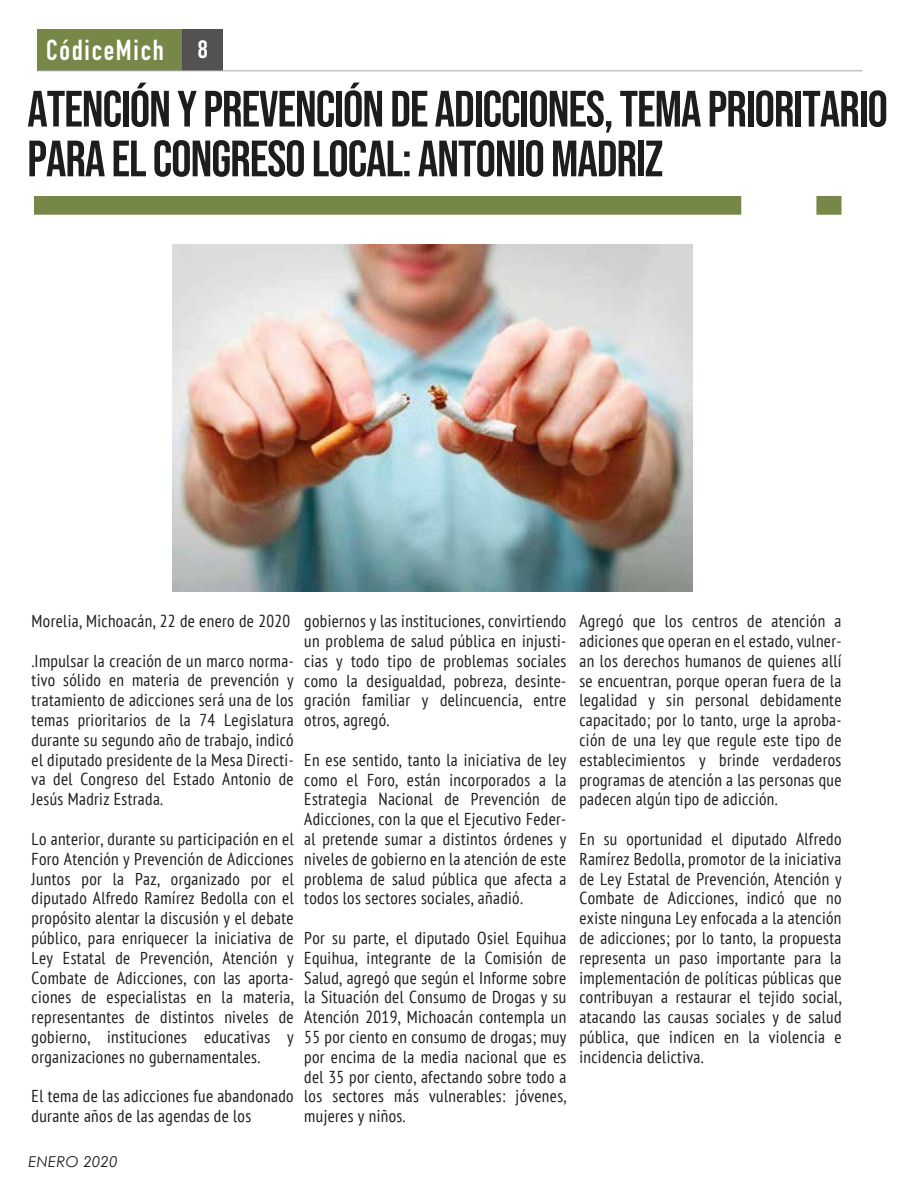
<style>
.page{position:relative;width:918px;height:1188px;background:#fff}
.page>*{position:absolute;margin:0;border:0;box-sizing:border-box;transform-origin:0 0}
.t1{font:51px/49.8px "Bebas Neue";letter-spacing:-.02em;color:#1d1d1b}
.t2{font:700 28.5px "DIN Condensed";letter-spacing:.06em;color:#fff}
.t3{font:25.05px "Bebas Neue";color:#fff}
.t4{font:condensed 17.25px/19.8px "PT Sans";letter-spacing:.02em;color:#1d1d1b;text-align:justify}
.t5{font:italic 15px "Century Gothic";letter-spacing:.02em;color:#1d1d1b}
</style>
<div class="page">
<div style="left:37px;top:30px;width:186px;height:41px;background:#545250"></div>
<div style="left:37px;top:30px;width:145px;height:41px;background:#768747"></div>
<hr style="left:37px;top:70px;width:825px;height:1px;background:#a6a7a7">
<div style="left:34px;top:196px;width:707px;height:19px;background:#768747"></div>
<div style="left:816px;top:196px;width:25px;height:19px;background:#768747"></div>
<img style="left:173px;top:245px;width:520px;height:346px">
<h2 class="t2" style="left:46px;top:31px;width:119px">CódiceMich</h2>
<h1 class="t1" style="left:27px;top:83px;width:862px">ATENCIÓN Y PREVENCIÓN DE ADICCIONES, TEMA PRIORITARIO<br>PARA EL CONGRESO LOCAL: ANTONIO MADRIZ</h1>
<h3 class="t3" style="left:198px;top:35px;width:12px">8</h3>
<p class="t4" style="left:32px;top:611px;width:260px">Morelia, Michoacán, 22 de enero de 2020</p>
<p class="t4" style="left:32px;top:650px;width:264px">.Impulsar la creación de un marco norma&shy;tivo sólido en materia de prevención y tratamiento de adicciones será una de los temas prioritarios de la 74 Legislatura durante su segundo año de trabajo, indicó el diputado presidente de la Mesa Directi&shy;va del Congreso del Estado Antonio de Jesús Madriz Estrada.</p>
<p class="t4" style="left:32px;top:829px;width:264px">Lo anterior, durante su participación en el Foro Atención y Prevención de Adicciones Juntos por la Paz, organizado por el diputado Alfredo Ramírez Bedolla con el propósito alentar la discusión y el debate público, para enriquecer la iniciativa de Ley Estatal de Prevención, Atención y Combate de Adicciones, con las aporta&shy;ciones de especialistas en la materia, representantes de distintos niveles de gobierno, instituciones educativas y organizaciones no gubernamentales.</p>
<p class="t4" style="left:32px;top:1086px;width:264px">El tema de las adicciones fue abandonado durante años de las agendas de los</p>
<p class="t4" style="left:304px;top:611px;width:264px">gobiernos y las instituciones, convirtiendo un problema de salud pública en injusti&shy;cias y todo tipo de problemas sociales como la desigualdad, pobreza, desinte&shy;gración familiar y delincuencia, entre otros, agregó.</p>
<p class="t4" style="left:304px;top:749px;width:264px">En ese sentido, tanto la iniciativa de ley como el Foro, están incorporados a la Estrategia Nacional de Prevención de Adicciones, con la que el Ejecutivo Feder&shy;al pretende sumar a distintos órdenes y niveles de gobierno en la atención de este problema de salud pública que afecta a todos los sectores sociales, añadió.</p>
<p class="t4" style="left:304px;top:928px;width:264px">Por su parte, el diputado Osiel Equihua Equihua, integrante de la Comisión de Salud, agregó que según el Informe sobre la Situación del Consumo de Drogas y su Atención 2019, Michoacán contempla un 55 por ciento en consumo de drogas; muy por encima de la media nacional que es del 35 por ciento, afectando sobre todo a los sectores más vulnerables: jóvenes, mujeres y niños.</p>
<p class="t5" style="left:29px;top:1152px;width:91px">ENERO 2020</p>
<p class="t4" style="left:579px;top:611px;width:264px">Agregó que los centros de atención a adiciones que operan en el estado, vulner&shy;an los derechos humanos de quienes allí se encuentran, porque operan fuera de la legalidad y sin personal debidamente capacitado; por lo tanto, urge la aproba&shy;ción de una ley que regule este tipo de establecimientos y brinde verdaderos programas de atención a las personas que padecen algún tipo de adicción.</p>
<p class="t4" style="left:579px;top:829px;width:264px">En su oportunidad el diputado Alfredo Ramírez Bedolla, promotor de la iniciativa de Ley Estatal de Prevención, Atención y Combate de Adicciones, indicó que no existe ninguna Ley enfocada a la atención de adicciones; por lo tanto, la propuesta representa un paso importante para la implementación de políticas públicas que contribuyan a restaurar el tejido social, atacando las causas sociales y de salud pública, que indicen en la violencia e incidencia delictiva.</p>
</div>
